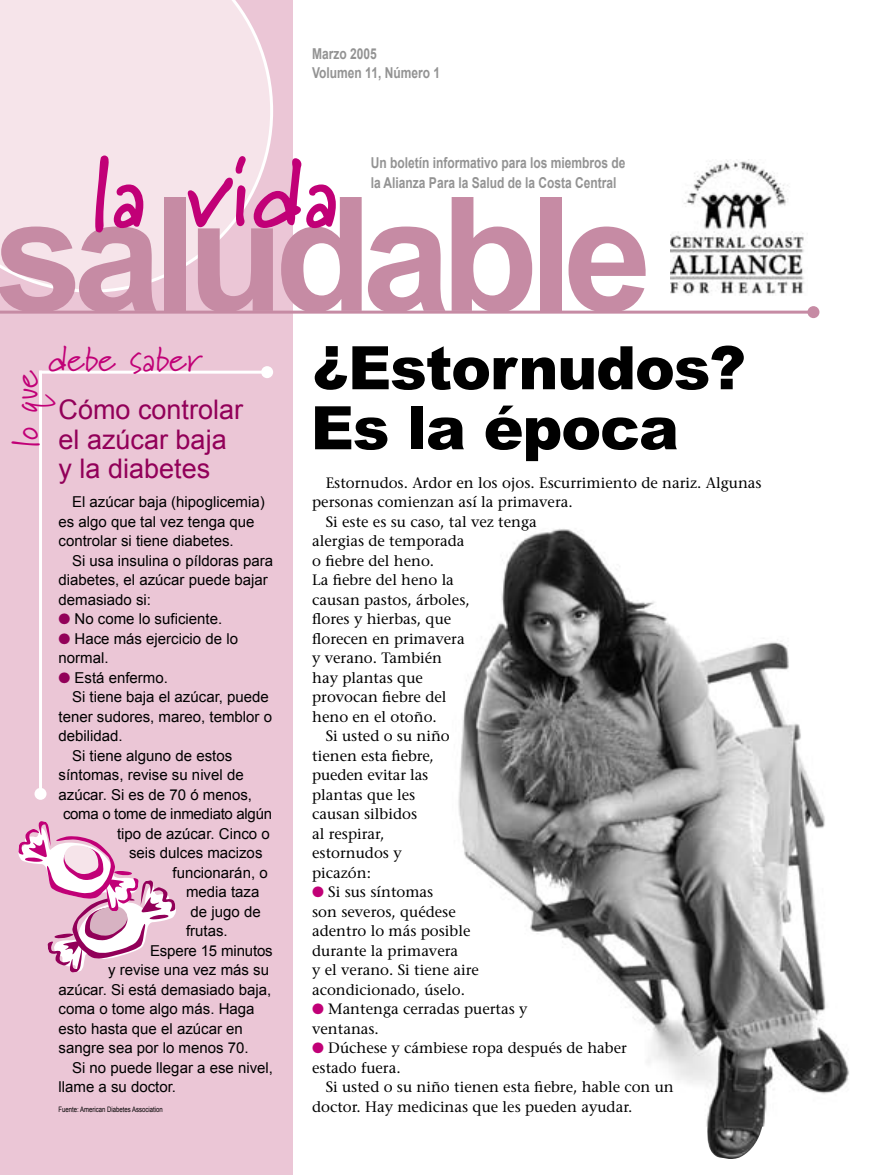
<style>
.page{position:relative;width:878px;height:1175px;background:#fff}
.page>*{position:absolute;margin:0;border:0;box-sizing:border-box;transform-origin:0 0}
.t1{font:700 159px "Arial";letter-spacing:-.06em;color:#c68ba4}
.t2{font:700 97.5px "Marydale";color:#c10077}
.t3{font:900 60px/60px "Arial";letter-spacing:-.02em;color:#000}
.t4{font:36px "Marydale";color:#c10077}
.t5{font:27px/29.4px "Arial";color:#920059}
.t6{font:15px "Stone Serif";color:#000}
.t7{font:15px/19.5px "Arial";color:#000}
.t8{font:700 15px/19.5px "Arial";color:#939393;scale:.8 1}
.t9{font:15px "Arial";letter-spacing:-.02em;color:#000}
.t10{font:7.5px "Arial";color:#000;scale:.8 1}
</style>
<div class="page">
<img style="left:458px;top:529px;width:391px;height:630px">
<div style="left:0;top:0;width:293px;height:1174px;background:#ebc6d6"></div>
<svg style="left:0;top:0;width:273px;height:293px;background:#f4e1e8"></svg>
<svg style="left:0;top:310px;width:807px;height:4px;background:#d2a2b6"></svg>
<div style="left:807px;top:306px;width:12px;height:12px;background:#c68ba4;border-radius:50%"></div>
<hr style="left:39px;top:370px;width:3px;height:424px;background:#fff">
<div style="left:34px;top:788px;width:12px;height:12px;background:#fff;border-radius:50%"></div>
<svg style="left:39px;top:370px;width:222px;height:4px"></svg>
<div style="left:261px;top:366px;width:12px;height:12px;background:#fff;border-radius:50%"></div>
<svg style="left:18px;top:821px;width:158px;height:152px"></svg>
<img style="left:670px;top:160px;width:134px;height:134px">
<p class="t8" style="left:312px;top:43px;width:161px">Marzo 2005<br>Volumen 11, Número 1</p>
<h2 class="t2" style="left:88px;top:136px;width:252px">la vida</h2>
<p class="t8" style="left:370px;top:153px;width:320px">Un boletín informativo para los miembros de la Alianza Para la Salud de la Costa Central</p>
<h1 class="t1" style="left:-6px;top:166px;width:659px">saludable</h1>
<h3 class="t4" style="left:48px;top:337px;width:154px">debe saber</h3>
<h3 class="t4" style="left:4px;top:447px;width:79px;rotate:-90deg">lo que</h3>
<h3 class="t5" style="left:58px;top:395px;width:186px">Cómo controlar el azúcar baja y la diabetes</h3>
<p class="t7" style="left:58px;top:492px;width:208px;text-indent:14px">El azúcar baja (hipoglicemia) es algo que tal vez tenga que controlar si tiene diabetes.</p>
<p class="t7" style="left:72px;top:550px;width:202px">Si usa insulina o píldoras para</p>
<p class="t7" style="left:58px;top:570px;width:211px">diabetes, el azúcar puede bajar</p>
<p class="t7" style="left:58px;top:589px;width:94px">demasiado si:</p>
<p class="t7" style="left:75px;top:609px;width:149px">No come lo suficiente.</p>
<p class="t7" style="left:75px;top:628px;width:165px">Hace más ejercicio de lo</p>
<p class="t7" style="left:58px;top:648px;width:52px">normal.</p>
<p class="t7" style="left:75px;top:667px;width:95px">Está enfermo.</p>
<p class="t7" style="left:72px;top:687px;width:198px">Si tiene baja el azúcar, puede</p>
<p class="t7" style="left:58px;top:706px;width:215px">tener sudores, mareo, temblor o</p>
<p class="t7" style="left:58px;top:726px;width:66px">debilidad.</p>
<p class="t7" style="left:72px;top:745px;width:162px">Si tiene alguno de estos</p>
<p class="t7" style="left:58px;top:765px;width:187px">síntomas, revise su nivel de</p>
<p class="t7" style="left:58px;top:784px;width:195px">azúcar. Si es de 70 ó menos,</p>
<p class="t9" style="left:63px;top:805px;width:210px">coma o tome de inmediato algún</p>
<p class="t7" style="left:117px;top:823px;width:154px">tipo de azúcar. Cinco o</p>
<p class="t7" style="left:129px;top:843px;width:135px">seis dulces macizos</p>
<p class="t7" style="left:172px;top:862px;width:97px">funcionarán, o</p>
<p class="t7" style="left:186px;top:882px;width:75px">media taza</p>
<p class="t7" style="left:190px;top:901px;width:72px">de jugo de</p>
<p class="t7" style="left:186px;top:921px;width:43px">frutas.</p>
<p class="t7" style="left:150px;top:940px;width:124px">Espere 15 minutos</p>
<p class="t7" style="left:108px;top:960px;width:162px">y revise una vez más su</p>
<p class="t7" style="left:58px;top:979px;width:214px">azúcar. Si está demasiado baja,</p>
<p class="t7" style="left:58px;top:999px;width:197px">coma o tome algo más. Haga</p>
<p class="t7" style="left:58px;top:1018px;width:186px">esto hasta que el azúcar en</p>
<p class="t7" style="left:58px;top:1038px;width:192px">sangre sea por lo menos 70.</p>
<p class="t7" style="left:72px;top:1057px;width:202px">Si no puede llegar a ese nivel,</p>
<p class="t7" style="left:58px;top:1077px;width:119px">llame a su doctor.</p>
<p class="t10" style="left:58px;top:1105px;width:132px">Fuente: American Diabetes Association</p>
<h3 class="t3" style="left:311px;top:338px;width:436px">¿Estornudos?<br>Es la época</h3>
<p class="t6" style="left:326px;top:473px;width:437px">Estornudos. Ardor en los ojos. Escurrimiento de nariz. Algunas</p>
<p class="t6" style="left:312px;top:493px;width:262px">personas comienzan así la primavera.</p>
<p class="t6" style="left:326px;top:512px;width:212px">Si este es su caso, tal vez tenga</p>
<p class="t6" style="left:312px;top:532px;width:154px">alergias de temporada</p>
<p class="t6" style="left:312px;top:551px;width:124px">o fiebre del heno.</p>
<p class="t6" style="left:312px;top:571px;width:143px">La fiebre del heno la</p>
<p class="t6" style="left:312px;top:590px;width:159px">causan pastos, árboles,</p>
<p class="t6" style="left:312px;top:610px;width:141px">flores y hierbas, que</p>
<p class="t6" style="left:312px;top:629px;width:154px">florecen en primavera</p>
<p class="t6" style="left:312px;top:649px;width:131px">y verano. También</p>
<p class="t6" style="left:312px;top:668px;width:112px">hay plantas que</p>
<p class="t6" style="left:312px;top:688px;width:136px">provocan fiebre del</p>
<p class="t6" style="left:312px;top:707px;width:126px">heno en el otoño.</p>
<p class="t6" style="left:326px;top:727px;width:126px">Si usted o su niño</p>
<p class="t6" style="left:312px;top:746px;width:123px">tienen esta fiebre,</p>
<p class="t6" style="left:312px;top:766px;width:118px">pueden evitar las</p>
<p class="t6" style="left:312px;top:785px;width:105px">plantas que les</p>
<p class="t6" style="left:312px;top:805px;width:106px">causan silbidos</p>
<p class="t6" style="left:312px;top:824px;width:74px">al respirar,</p>
<p class="t6" style="left:312px;top:844px;width:91px">estornudos y</p>
<p class="t6" style="left:312px;top:863px;width:60px">picazón:</p>
<p class="t6" style="left:328px;top:883px;width:107px">Si sus síntomas</p>
<p class="t6" style="left:312px;top:902px;width:145px">son severos, quédese</p>
<p class="t6" style="left:312px;top:922px;width:160px">adentro lo más posible</p>
<p class="t6" style="left:312px;top:941px;width:147px">durante la primavera</p>
<p class="t6" style="left:312px;top:961px;width:168px">y el verano. Si tiene aire</p>
<p class="t6" style="left:312px;top:980px;width:154px">acondicionado, úselo.</p>
<p class="t6" style="left:328px;top:1000px;width:201px">Mantenga cerradas puertas y</p>
<p class="t6" style="left:312px;top:1019px;width:68px">ventanas.</p>
<p class="t6" style="left:328px;top:1039px;width:300px">Dúchese y cámbiese ropa después de haber</p>
<p class="t6" style="left:312px;top:1058px;width:90px">estado fuera.</p>
<p class="t6" style="left:326px;top:1078px;width:349px">Si usted o su niño tienen esta fiebre, hable con un</p>
<p class="t6" style="left:312px;top:1097px;width:321px">doctor. Hay medicinas que les pueden ayudar.</p>
</div>
